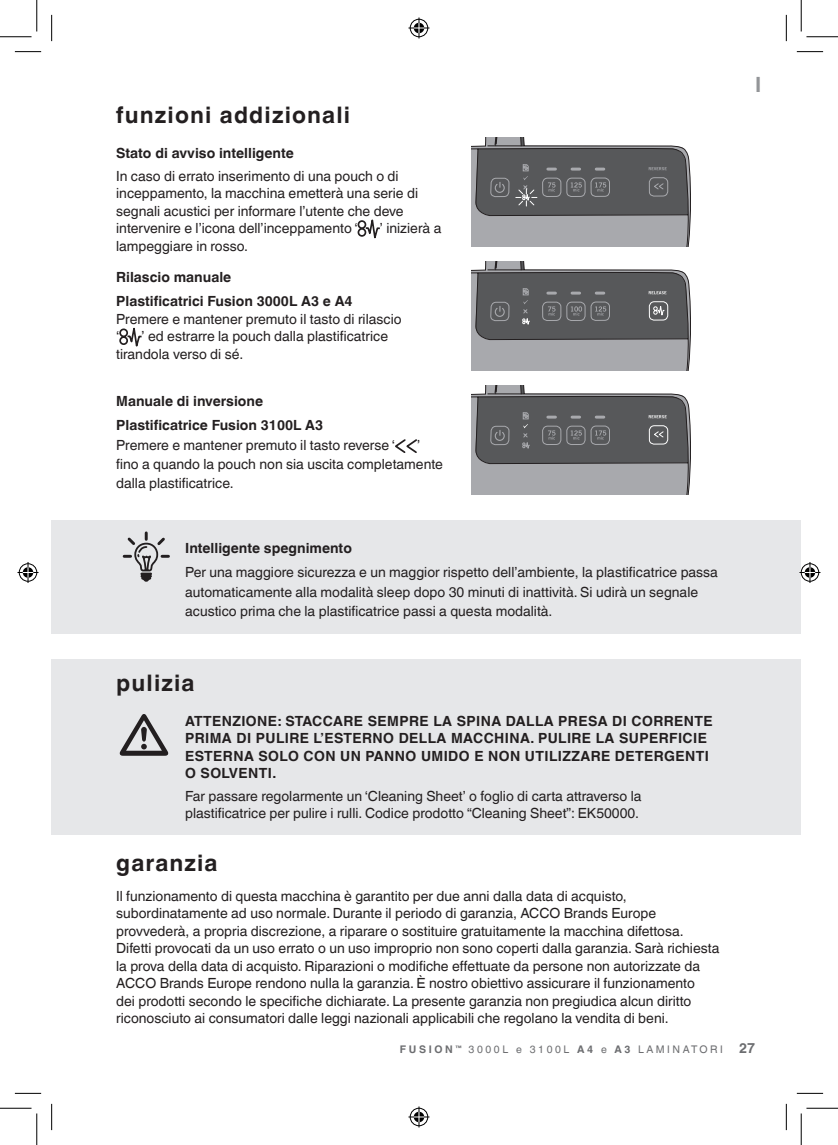
<style>
.page{position:relative;width:838px;height:1145px;background:#fff}
.page>*{position:absolute;margin:0;border:0;box-sizing:border-box;transform-origin:0 0}
.t1{font:700 22.75px "Helvetica Linotype";letter-spacing:.05em;color:#231f20}
.t2{font:700 21px "Helvetica Linotype";color:#939598}
.t3{font:14px/17.5px "Helvetica Linotype";color:#231f20}
.t4{font:700 14px/17.5px "Helvetica Linotype";letter-spacing:.03em;color:#231f20}
.t5{font:700 14px/24.2px "Helvetica Linotype";letter-spacing:.005em;color:#231f20}
.t6{font:10.5px "Helvetica Linotype";letter-spacing:.24em;color:#6c6d70}
.s1{font-weight:700}
.s2{font-weight:700;font-size:14px}
</style>
<div class="page">
<svg style="left:471px;top:138px;width:219px;height:109px;background:#7c7d7f"></svg>
<svg style="left:357px;top:219px;width:23px;height:20px"></svg>
<svg style="left:471px;top:262px;width:219px;height:109px;background:#7c7d80"></svg>
<svg style="left:119px;top:327px;width:23px;height:20px"></svg>
<svg style="left:471px;top:386px;width:219px;height:109px;background:#7c7d7f"></svg>
<svg style="left:395px;top:439px;width:22px;height:14px"></svg>
<div style="left:52px;top:520px;width:749px;height:114px;background:#e6e7e9"></div>
<svg style="left:121px;top:530px;width:50px;height:52px;background:#c4c5c6"></svg>
<div style="left:52px;top:659px;width:749px;height:176px;background:#e6e7e9"></div>
<svg style="left:15px;top:51px;width:26px;height:1px"></svg>
<svg style="left:796px;top:51px;width:27px;height:1px"></svg>
<svg style="left:15px;top:1093px;width:26px;height:1px"></svg>
<svg style="left:796px;top:1093px;width:27px;height:1px"></svg>
<svg style="left:51px;top:15px;width:1px;height:26px"></svg>
<svg style="left:51px;top:1104px;width:1px;height:26px"></svg>
<svg style="left:786px;top:15px;width:1px;height:26px"></svg>
<svg style="left:786px;top:1104px;width:1px;height:26px"></svg>
<hr style="left:0;top:36px;width:32px;height:1px;background:#000">
<hr style="left:806px;top:36px;width:31px;height:1px;background:#000">
<hr style="left:0;top:1108px;width:32px;height:1px;background:#000">
<hr style="left:806px;top:1108px;width:31px;height:1px;background:#000">
<hr style="left:36px;top:0;width:1px;height:31px;background:#000">
<hr style="left:36px;top:1113px;width:1px;height:32px;background:#000">
<hr style="left:800px;top:0;width:1px;height:31px;background:#000">
<hr style="left:800px;top:1113px;width:1px;height:32px;background:#000">
<svg style="left:408px;top:18px;width:21px;height:21px"></svg>
<svg style="left:408px;top:1106px;width:21px;height:21px"></svg>
<svg style="left:18px;top:562px;width:21px;height:21px"></svg>
<svg style="left:799px;top:562px;width:21px;height:21px"></svg>
<h1 class="t1" style="left:116px;top:101px;width:235px">funzioni addizionali</h1>
<p class="t5" style="left:116px;top:141px;width:179px">Stato di avviso intelligente</p>
<p class="t3" style="left:116px;top:167px;width:303px">In caso di errato inserimento di una pouch o di inceppamento, la macchina emetterà una serie di segnali acustici per informare l’utente che deve intervenire e l’icona dell’inceppamento ‘</p>
<p class="t3" style="left:380px;top:219px;width:63px">’ inizierà a</p>
<p class="t3" style="left:116px;top:237px;width:133px">lampeggiare in rosso.</p>
<p class="t5" style="left:116px;top:265px;width:238px">Rilascio manuale<br>Plastificatrici Fusion 3000L A3 e A4</p>
<p class="t3" style="left:116px;top:310px;width:287px">Premere e mantener premuto il tasto di rilascio ‘</p>
<p class="t3" style="left:116px;top:328px;width:273px;text-indent:25px">’ ed estrarre la pouch dalla plastificatrice tirandola verso di sé.</p>
<p class="t5" style="left:116px;top:389px;width:208px">Manuale di inversione<br>Plastificatrice Fusion 3100L A3</p>
<p class="t3" style="left:116px;top:436px;width:280px">Premere e mantener premuto il tasto reverse ‘</p>
<p class="t3" style="left:116px;top:435px;width:328px;line-height:19.2px;text-indent:301px">’ fino a quando la pouch non sia uscita completamente dalla plastificatrice.</p>
<p class="t5" style="left:185px;top:536px;width:168px">Intelligente spegnimento</p>
<p class="t3" style="left:185px;top:563px;width:534px;line-height:19.2px">Per una maggiore sicurezza e un maggior rispetto dell’ambiente, la plastificatrice passa automaticamente alla modalità sleep dopo 30 minuti di inattività. Si udirà un segnale acustico prima che la plastificatrice passi a questa modalità.</p>
<h1 class="t1" style="left:116px;top:670px;width:80px">pulizia</h1>
<p class="t4" style="left:185px;top:712px;width:529px">ATTENZIONE: STACCARE SEMPRE LA SPINA DALLA PRESA DI CORRENTE PRIMA DI PULIRE L’ESTERNO DELLA MACCHINA. PULIRE LA SUPERFICIE ESTERNA SOLO CON UN PANNO UMIDO E NON UTILIZZARE DETERGENTI O SOLVENTI.</p>
<p class="t3" style="left:185px;top:787px;width:458px">Far passare regolarmente un ‘Cleaning Sheet’ o foglio di carta attraverso la plastificatrice per pulire i rulli. Codice prodotto “Cleaning Sheet”: EK50000.</p>
<h1 class="t1" style="left:116px;top:850px;width:103px">garanzia</h1>
<p class="t3" style="left:116px;top:887px;width:604px">Il funzionamento di questa macchina è garantito per due anni dalla data di acquisto, subordinatamente ad uso normale. Durante il periodo di garanzia, ACCO Brands Europe provvederà, a propria discrezione, a riparare o sostituire gratuitamente la macchina difettosa.<br>Difetti provocati da un uso errato o un uso improprio non sono coperti dalla garanzia. Sarà richiesta la prova della data di acquisto. Riparazioni o modifiche effettuate da persone non autorizzate da ACCO Brands Europe rendono nulla la garanzia. È nostro obiettivo assicurare il funzionamento<br>dei prodotti secondo le specifiche dichiarate. La presente garanzia non pregiudica alcun diritto riconosciuto ai consumatori dalle leggi nazionali applicabili che regolano la vendita di beni.</p>
<h2 class="t2" style="left:755px;top:72px;width:8px">I</h2>
<p class="t6" style="left:400px;top:1043px;width:357px"><span class="s1">FUSION</span> <sup>™</sup> 3000L e 3100L <span class="s1">A4</span> e <span class="s1">A3</span> LAMINATORI <span class="s2">27</span></p>
</div>
